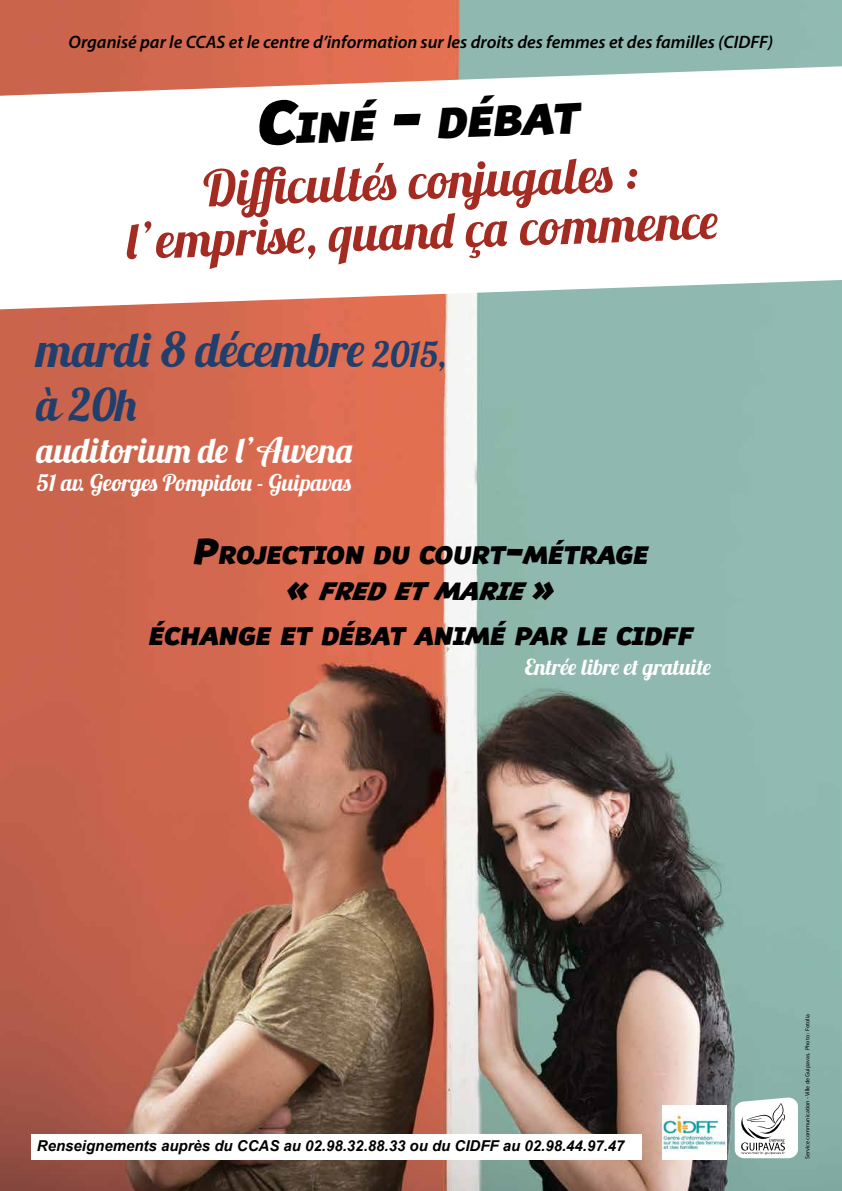
<style>
.page{position:relative;width:842px;height:1191px;background:#fff}
.page>*{position:absolute;margin:0;border:0;box-sizing:border-box;transform-origin:0 0}
.t1{font:50px/50px "Lobster 1.3";color:#a42b22;text-align:center}
.t2{font:48px "Lobster 1.3";letter-spacing:.01em;color:#213f6d}
.t3{font:45px "Lobster 1.3";color:#213f6d}
.t4{font:42.7px "Souses";color:#000}
.t5{font:35px "Lobster 1.3";letter-spacing:.015em;color:#fff}
.t6{font:25.2px/36px "Souses";color:#000;text-align:center}
.t7{font:23px "Lobster 1.3";letter-spacing:.005em;color:#fff}
.t8{font:22px "Lobster 1.3";color:#fff}
.t9{font:italic 600 18px "Myriad Pro";color:#000}
.t10{font:italic 700 15px "Arial";color:#000}
.t11{font:6px "Myriad Pro";color:#000}
.s1{font-size:61px}
.s2{font-size:35px}
.s3{font-size:36px}
.s4{font-style:italic}
</style>
<div class="page">
<img style="left:0;top:0;width:842px;height:1191px">
<svg style="left:0;top:66px;width:842px;height:243px"></svg>
<img style="left:662px;top:1105px;width:64px;height:54px">
<svg style="left:734px;top:1097px;width:64px;height:61px"></svg>
<div style="left:31px;top:1134px;width:610px;height:25px;background:#fff"></div>
<p class="t9" style="left:69px;top:31px;width:706px">Organisé par le CCAS et le centre d’information sur les droits des femmes et des familles (CIDFF)</p>
<h3 class="t4" style="left:256px;top:99px;width:324px;rotate:-2deg"><span class="s1">C</span>INÉ <span class="s1">-</span> DÉBAT</h3>
<h1 class="t1" style="left:124px;top:166px;width:594px;rotate:-2deg">Diffi cultés conjugales : l’emprise, quand ça commence</h1>
<h2 class="t2" style="left:37px;top:319px;width:410px">mardi 8 décembre <span class="s2">2015,</span></h2>
<h3 class="t3" style="left:37px;top:376px;width:103px">à 20h</h3>
<h3 class="t5" style="left:37px;top:428px;width:318px">auditorium de l’Awena</h3>
<p class="t7" style="left:37px;top:468px;width:316px">51 av. Georges Pompidou - Guipavas</p>
<h3 class="t6" style="left:194px;top:537px;width:456px"><span class="s3">P</span>ROJECTION DU COURT<span class="s3">-</span>MÉTRAGE <span class="s3">«</span> <span class="s4">FRED ET MA RIE</span> <span class="s3">»</span></h3>
<h3 class="t6" style="left:149px;top:618px;width:546px">ÉCHANGE ET DÉBAT ANIMÉ PAR LE CIDFF</h3>
<p class="t8" style="left:525px;top:653px;width:188px">Entrée libre et gratuite</p>
<p class="t10" style="left:37px;top:1135px;width:589px">Renseignements auprès du CCAS au 02.98.32.88.33 ou du CIDFF au 02.98.44.97.47</p>
<p class="t11" style="left:804px;top:1159px;width:146px;rotate:-90deg">Service communication - Ville de Guipavas. Photo : Fotolia</p>
</div>
